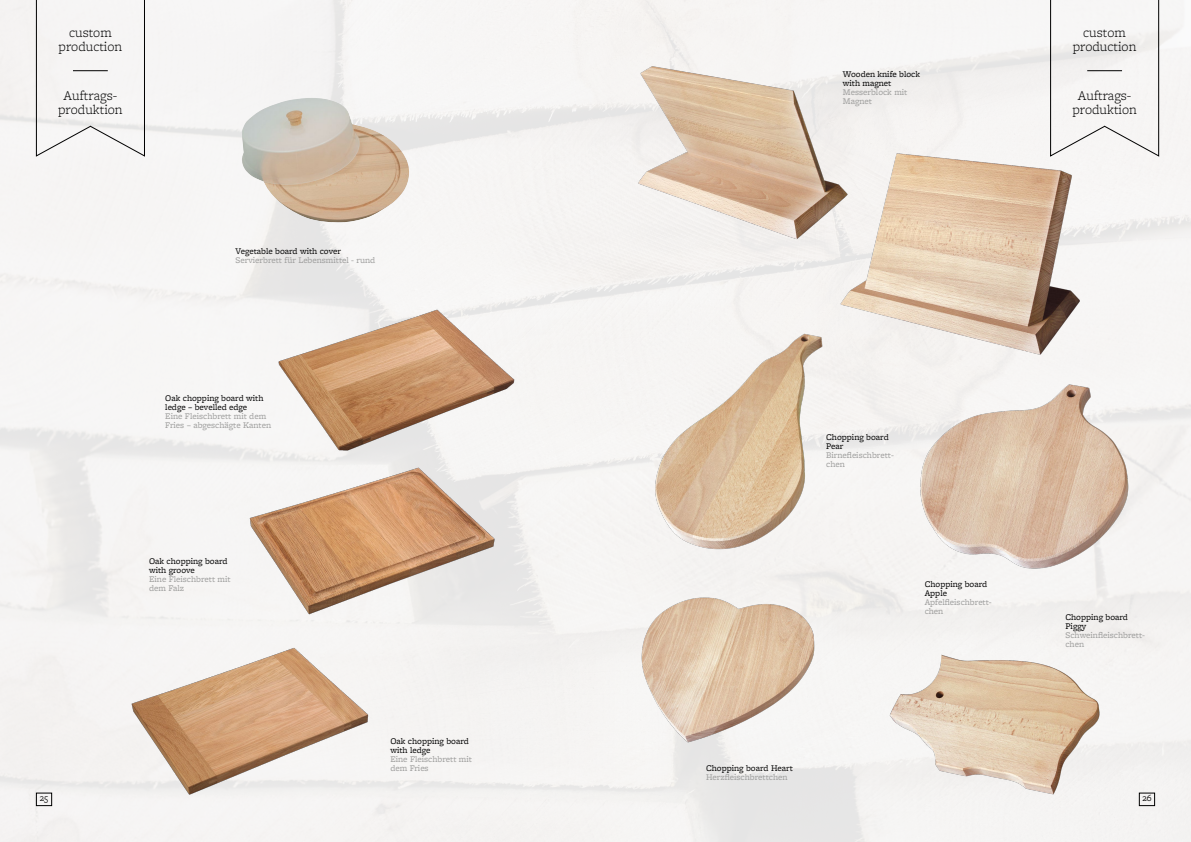
<style>
.page{position:relative;width:1191px;height:842px;background:#fff}
.page>*{position:absolute;margin:0;border:0;box-sizing:border-box;transform-origin:0 0}
.t1{font:300 14px/14px "Freight Micro Pro";color:#000;text-align:center}
.t2{font:9.5px "Freight Macro Pro";color:#000}
.t3{font:9px/9px "Freight Micro Pro";color:#9d9d9c}
.t4{font:9px/9px "Freight Micro Pro";color:#000}
</style>
<div class="page">
<div style="left:0;top:0;width:1191px;height:842px;background:linear-gradient(to right,#f4f3f2,#f4f2f1)"></div>
<img style="left:632px;top:589px;width:194px;height:163px">
<img style="left:645px;top:328px;width:185px;height:231px">
<img style="left:884px;top:646px;width:222px;height:153px">
<img style="left:910px;top:379px;width:230px;height:198px">
<img style="left:629px;top:59px;width:231px;height:187px">
<img style="left:830px;top:140px;width:267px;height:224px">
<img style="left:241px;top:98px;width:168px;height:124px">
<div style="left:36px;top:793px;width:16px;height:13px;border:1px solid #000"></div>
<div style="left:1139px;top:793px;width:16px;height:13px;border:1px solid #000"></div>
<div style="left:36px;top:0;width:109px;height:157px;background:#f6f5f4"></div>
<svg style="left:1049px;top:0;width:110px;height:157px"></svg>
<hr style="left:73px;top:70px;width:35px;height:1px;background:#000">
<hr style="left:1087px;top:70px;width:35px;height:1px;background:#000">
<img style="left:274px;top:255px;width:244px;height:244px">
<img style="left:128px;top:596px;width:244px;height:243px">
<img style="left:246px;top:416px;width:251px;height:251px">
<h1 class="t1" style="left:59px;top:25px;width:65px">custom production</h1>
<h1 class="t1" style="left:58px;top:88px;width:66px">Auftrags&shy;produktion</h1>
<p class="t4" style="left:236px;top:246px;width:107px">Vegetable board with cover</p>
<p class="t3" style="left:236px;top:255px;width:141px">Servierbrett für Lebensmittel - rund</p>
<p class="t4" style="left:165px;top:393px;width:100px">Oak chopping board with ledge – bevelled edge</p>
<p class="t3" style="left:165px;top:411px;width:107px">Eine Fleischbrett mit dem<br>Fries – abgeschägte Kanten</p>
<p class="t4" style="left:149px;top:557px;width:80px">Oak chopping board with groove</p>
<p class="t3" style="left:149px;top:575px;width:83px">Eine Fleischbrett mit dem Falz</p>
<p class="t4" style="left:390px;top:736px;width:80px">Oak chopping board with ledge</p>
<p class="t3" style="left:390px;top:754px;width:83px">Eine Fleischbrett mit dem Fries</p>
<p class="t4" style="left:843px;top:69px;width:79px">Wooden knife block with magnet</p>
<p class="t3" style="left:843px;top:87px;width:66px">Messerblock mit<br>Magnet</p>
<h1 class="t1" style="left:1072px;top:25px;width:65px">custom production</h1>
<h1 class="t1" style="left:1072px;top:88px;width:66px">Auftrags&shy;produktion</h1>
<p class="t4" style="left:826px;top:432px;width:64px">Chopping board<br>Pear</p>
<p class="t3" style="left:826px;top:450px;width:69px">Birnefleischbrett&shy;chen</p>
<p class="t4" style="left:924px;top:579px;width:64px">Chopping board<br>Apple</p>
<p class="t3" style="left:924px;top:597px;width:69px">Apfelfleischbrett&shy;chen</p>
<p class="t4" style="left:706px;top:763px;width:88px">Chopping board Heart</p>
<p class="t3" style="left:706px;top:772px;width:83px">Herzfleischbrettchen</p>
<p class="t4" style="left:1065px;top:613px;width:64px">Chopping board<br>Piggy</p>
<p class="t3" style="left:1065px;top:631px;width:81px">Schweinfleischbrett&shy;chen</p>
<p class="t2" style="left:40px;top:791px;width:10px">25</p>
<p class="t2" style="left:1142px;top:791px;width:11px">26</p>
</div>
